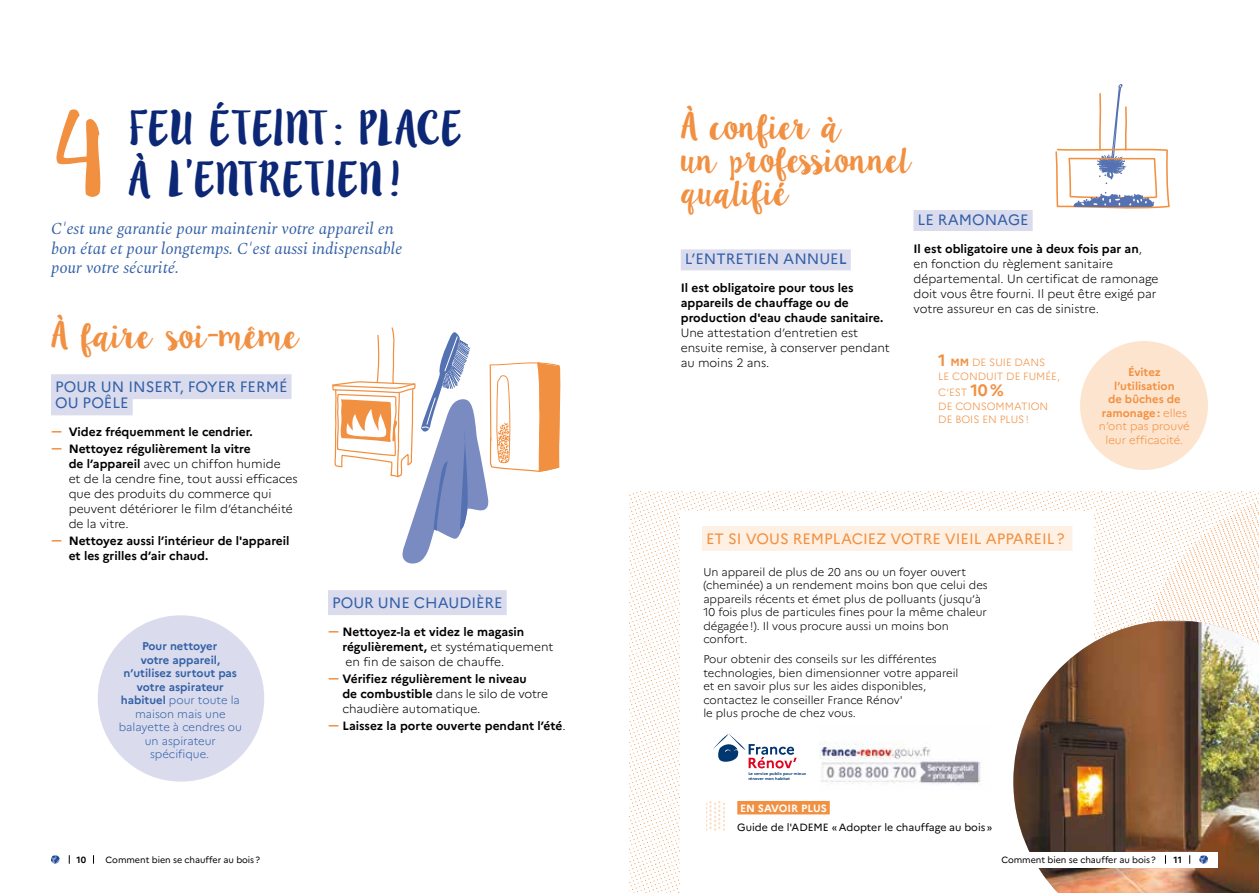
<style>
.page{position:relative;width:1259px;height:893px;background:#fff}
.page>*{position:absolute;margin:0;border:0;box-sizing:border-box;transform-origin:0 0}
.t1{font:39px "Lilly Belle";letter-spacing:.02em;color:#0c2775}
.t2{font:30px/33px "Lilly Belle";letter-spacing:-.1em;color:#f19041}
.t3{font:italic 16.5px/19.5px "Spectral";color:#3360a6}
.t4{font:15px/16.2px "Marianne";color:#3360a6}
.t5{font:15px "Marianne";color:#f19041}
.t6{font:300 12px/15px "Marianne";color:#000}
.t7{font:700 12px/15px "Marianne";color:#000}
.t8{font:300 11.25px/13.5px "Marianne";color:#000}
.t9{font:700 11.25px/13.5px "Marianne";color:#3360a6;text-align:center}
.t10{font:700 11.25px/13.5px "Marianne";color:#f19041;text-align:center}
.t11{font:300 10.5px/13.5px "Marianne";color:#f19041}
.t12{font:10.5px "Marianne";color:#000}
.t13{font:700 10.5px "Marianne";color:#fff}
.t14{font:9px "Marianne";letter-spacing:-.005em;color:#000}
.t15{font:700 9px "Marianne";color:#000}
.t16{font:700 3.9px/4.7px "Marianne";color:#003770;scale:1.06 1}
.s1{color:#f19041}
.s2{font-weight:700;color:#f19041}
.s3{font-weight:700}
.s4{font-weight:300}
.s5{font-weight:500}
.s6{font-weight:700;font-size:16.5px}
</style>
<div class="page">
<div style="left:328px;top:590px;width:179px;height:25px;background:#dadcee"></div>
<div style="left:51px;top:374px;width:240px;height:25px;background:#dadcee"></div>
<div style="left:51px;top:390px;width:82px;height:25px;background:#dadcee"></div>
<div style="left:681px;top:249px;width:170px;height:21px;background:#dadcee"></div>
<div style="left:913px;top:210px;width:119px;height:21px;background:#dadcee"></div>
<svg style="left:1055px;top:84px;width:115px;height:125px"></svg>
<img style="left:629px;top:491px;width:630px;height:402px">
<img style="left:1141px;top:502px;width:118px;height:118px">
<div style="left:680px;top:511px;width:413px;height:382px;background:#fff"></div>
<div style="left:702px;top:526px;width:370px;height:25px;background:#fef0e3"></div>
<div style="left:737px;top:801px;width:92px;height:13px;background:#f19041"></div>
<img style="left:706px;top:801px;width:18px;height:29px">
<img style="left:1013px;top:621px;width:246px;height:272px">
<div style="left:1080px;top:341px;width:128px;height:129px;background:#fde4ce;border-radius:50%"></div>
<svg style="left:332px;top:327px;width:228px;height:237px"></svg>
<img style="left:819px;top:742px;width:162px;height:43px">
<svg style="left:713px;top:734px;width:83px;height:34px"></svg>
<div style="left:98px;top:615px;width:166px;height:167px;background:#dadcee;border-radius:50%"></div>
<div style="left:1003px;top:852px;width:214px;height:15px;background:#fff"></div>
<svg style="left:51px;top:855px;width:9px;height:9px"></svg>
<svg style="left:1199px;top:855px;width:9px;height:9px"></svg>
<h1 class="t1" style="left:128px;top:100px;width:335px">FEU ÉTEINT : PLACE</h1>
<h1 class="t1" style="left:128px;top:151px;width:272px">À L’ENTRETIEN !</h1>
<h3 class="t3" style="left:51px;top:220px;width:353px">C'est une garantie pour maintenir votre appareil en bon état et pour longtemps. C'est aussi indispensable pour votre sécurité.</h3>
<h2 class="t2" style="left:51px;top:319px;width:251px">À faire soi-même</h2>
<p class="t4" style="left:55px;top:377px;width:234px">POUR UN INSERT, FOYER FERMÉ<br>OU POÊLE</p>
<p class="t7" style="left:51px;top:423px;width:203px"><span class="s1">-</span> Videz fréquemment le cendrier.</p>
<p class="t6" style="left:69px;top:440px;width:230px;text-indent:-18px"><span class="s2">-</span> <span class="s3">Nettoyez régulièrement la vitre<br>de l’appareil</span> avec un chiffon humide<br>et de la cendre fine, tout aussi efficaces que des produits du commerce qui peuvent détériorer le film d’étanchéité de la vitre.</p>
<p class="t7" style="left:69px;top:533px;width:222px;text-indent:-18px"><span class="s1">-</span> Nettoyez aussi l’intérieur de l'appareil et les grilles d’air chaud.</p>
<p class="t9" style="left:119px;top:638px;width:125px">Pour nettoyer<br>votre appareil, n’utilisez surtout pas votre aspirateur habituel <span class="s4">pour toute la maison mais une balayette à cendres ou un aspirateur spécifique.</span></p>
<p class="t4" style="left:332px;top:593px;width:172px">POUR UNE CHAUDIÈRE</p>
<p class="t7" style="left:342px;top:623px;width:213px;text-indent:-14px"><span class="s1">-</span>Nettoyez-la et videz le magasin régulièrement, <span class="s4">et systématiquement en fin de saison de chauffe.</span></p>
<p class="t7" style="left:342px;top:670px;width:207px;text-indent:-14px"><span class="s1">-</span>Vérifiez régulièrement le niveau<br>de combustible <span class="s4">dans le silo de votre chaudière automatique.</span></p>
<p class="t7" style="left:328px;top:717px;width:239px"><span class="s1">-</span>Laissez la porte ouverte pendant l’été<span class="s4">.</span></p>
<h2 class="t2" style="left:681px;top:110px;width:234px">À confier à<br>un professionnel qualifié</h2>
<p class="t4" style="left:917px;top:210px;width:113px">LE RAMONAGE</p>
<p class="t6" style="left:913px;top:240px;width:247px"><span class="s3">Il est obligatoire une à deux fois par an</span>, en fonction du règlement sanitaire départemental. Un certificat de ramonage doit vous être fourni. Il peut être exigé par votre assureur en cas de sinistre.</p>
<p class="t4" style="left:685px;top:250px;width:163px">L’ENTRETIEN ANNUE<span class="s5">L</span></p>
<p class="t7" style="left:681px;top:279px;width:204px">Il est obligatoire pour tous les appareils de chauffage ou de production d'eau chaude sanitaire.</p>
<p class="t6" style="left:681px;top:324px;width:211px">Une attestation d’entretien est ensuite remise, à conserver pendant au moins 2 ans.</p>
<p class="t11" style="left:938px;top:355px;width:123px"><span class="s6">1</span> <span class="s3">MM</span> DE SUIE DANS<br>LE CONDUIT DE FUMÉE,</p>
<p class="t11" style="left:938px;top:385px;width:112px">C’EST <span class="s6">10 %<br></span>DE CONSOMMATION<br>DE BOIS EN PLUS !</p>
<p class="t10" style="left:1099px;top:365px;width:92px">Évitez l’utilisation<br>de bûches de ramonage : <span class="s4">elles n’ont pas prouvé leur efficacité.</span></p>
<p class="t5" style="left:706px;top:527px;width:360px">ET SI VOUS REMPLACIEZ VOTRE VIEIL APPAREIL ?</p>
<p class="t8" style="left:703px;top:564px;width:286px">Un appareil de plus de 20 ans ou un foyer ouvert (cheminée) a un rendement moins bon que celui des appareils récents et émet plus de polluants (jusqu’à 10 fois plus de particules fines pour la même chaleur dégagée !). Il vous procure aussi un moins bon confort.</p>
<p class="t8" style="left:703px;top:652px;width:257px">Pour obtenir des conseils sur les différentes technologies, bien dimensionner votre appareil et en savoir plus sur les aides disponibles, contactez le conseiller France Rénov'<br>le plus proche de chez vous.</p>
<p class="t16" style="left:748px;top:771px;width:56px">Le service public pour mieux rénover mon habitat</p>
<p class="t13" style="left:740px;top:800px;width:88px">EN SAVOIR PLUS</p>
<p class="t12" style="left:737px;top:819px;width:257px">Guide de l'ADEME « Adopter le chauffage au bois »</p>
<p class="t15" style="left:76px;top:852px;width:12px">10</p>
<p class="t14" style="left:106px;top:852px;width:156px">Comment bien se chauffer au bois ?</p>
<p class="t14" style="left:1001px;top:852px;width:156px">Comment bien se chauffer au bois ?</p>
<p class="t15" style="left:1173px;top:852px;width:10px">11</p>
</div>
